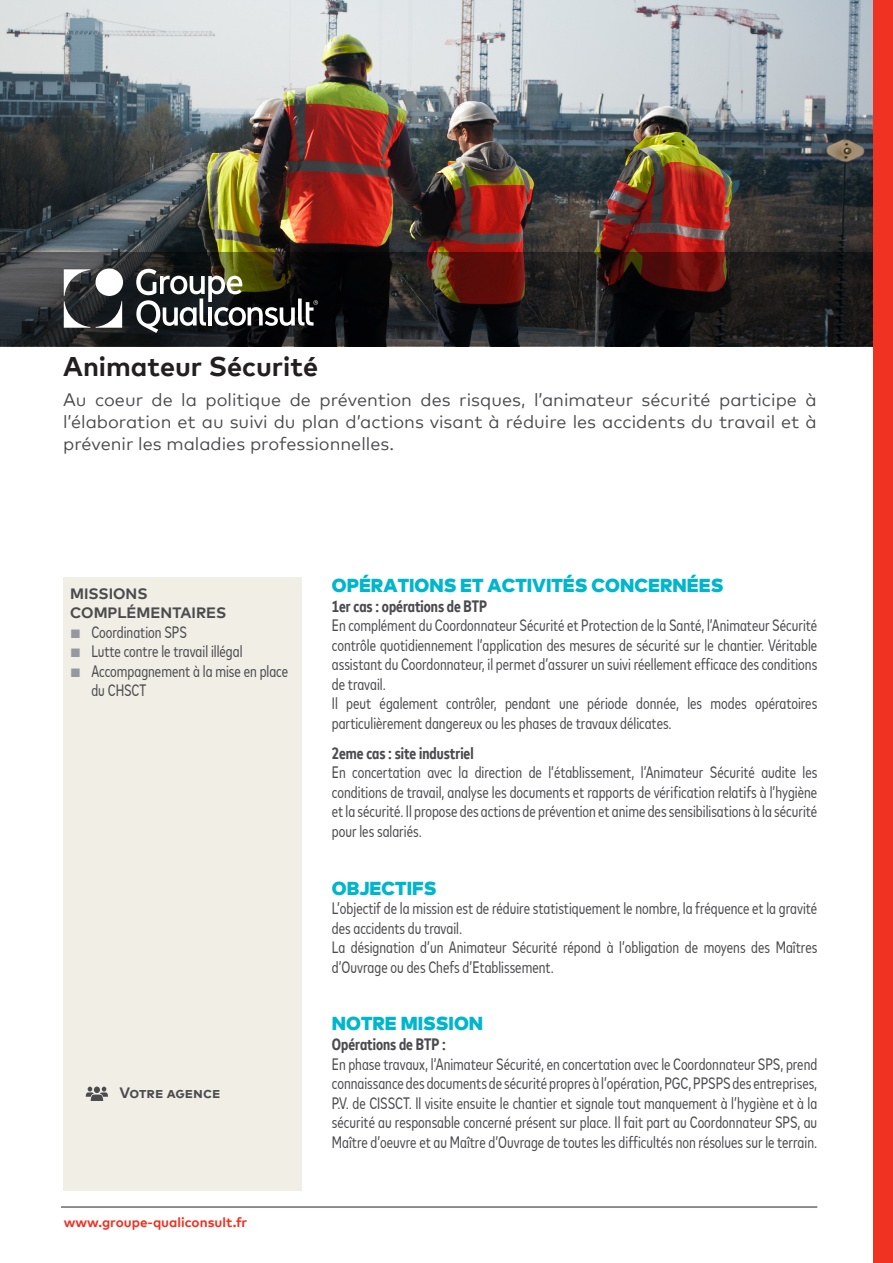
<style>
.page{position:relative;width:893px;height:1263px;background:#fff}
.page>*{position:absolute;margin:0;border:0;box-sizing:border-box;transform-origin:0 0}
.Chapo_bold{font:700 27px "Mark Offc Pro";color:#231f20}
.t1{font:900 18.75px "Mark Offc Pro";color:#00b6cc}
.t2{font:18px/21.6px "Mark Offc Pro";color:#4b4b4f;text-align:justify}
.t3{font:condensed 16.5px/19.5px "Mark Offc Pro";color:#4b4b4f}
.t4{font:700 condensed 16.5px "Mark Offc Pro";color:#4b4b4f}
.Titres_d_encart{font:700 15px/19.5px "Mark Offc Pro";color:#4b4b4f}
.Titres_d_encart-2{font:700 15px "Mark Sc Offc Pro";color:#4b4b4f}
.Site_web{font:700 13.5px "Mark Offc Pro";color:#ef3222}
.s1{font-family:"Mark Sc Offc Pro";font-weight:700;font-stretch:normal;font-size:12px;color:#9598a0}
</style>
<div class="page">
<hr style="left:61px;top:1206px;width:756px;height:1px;background:#231f20">
<img style="left:0;top:0;width:873px;height:253px">
<svg style="left:0;top:253px;width:873px;height:93px;background:#251c1b"></svg>
<div style="left:873px;top:0;width:20px;height:1263px;background:#ef3222"></div>
<div style="left:96px;top:268px;width:27px;height:28px;background:#fff;border-radius:50%"></div>
<svg style="left:64px;top:269px;width:26px;height:59px"></svg>
<svg style="left:96px;top:301px;width:26px;height:27px"></svg>
<svg style="left:136px;top:269px;width:182px;height:64px"></svg>
<div style="left:64px;top:577px;width:238px;height:614px;background:#f1eee6"></div>
<svg style="left:86px;top:1087px;width:22px;height:14px"></svg>
<p class="Chapo_bold" style="left:63px;top:346px;width:256px">Animateur Sécurité</p>
<p class="t2" style="left:63px;top:388px;width:755px">Au coeur de la politique de prévention des risques, l’animateur sécurité participe à l’élaboration et au suivi du plan d’actions visant à réduire les accidents du travail et à prévenir les maladies professionnelles.</p>
<p class="Titres_d_encart" style="left:70px;top:582px;width:158px">MISSIONS<br>COMPLÉMENTAIRES</p>
<p class="t3" style="left:70px;top:621px;width:118px"><span class="s1">■</span> Coordination SPS</p>
<p class="t3" style="left:70px;top:640px;width:174px"><span class="s1">■</span> Lutte contre le travail illégal</p>
<p class="t3" style="left:91px;top:660px;width:198px;text-indent:-21px"><span class="s1">■</span> Accompagnement à la mise en place du CHSCT</p>
<p class="Titres_d_encart-2" style="left:120px;top:1082px;width:102px">Votre agence</p>
<p class="Site_web" style="left:64px;top:1212px;width:185px">www.groupe-qualiconsult.fr</p>
<p class="t1" style="left:332px;top:571px;width:393px">OPÉRATIONS ET ACTIVITÉS CONCERNÉES</p>
<p class="t4" style="left:332px;top:593px;width:157px">1er cas : opérations de BTP</p>
<p class="t3" style="left:332px;top:614px;width:487px;text-align:justify">En complément du Coordonnateur Sécurité et Protection de la Santé, l’Animateur Sécurité contrôle quotidiennement l’application des mesures de sécurité sur le chantier. Véritable assistant du Coordonnateur, il permet d’assurer un suivi réellement efficace des conditions de travail.</p>
<p class="t3" style="left:332px;top:692px;width:487px">Il peut également contrôler, pendant une période donnée, les modes opératoires particulièrement dangereux ou les phases de travaux délicates.</p>
<p class="t4" style="left:332px;top:741px;width:143px">2eme cas : site industriel</p>
<p class="t3" style="left:332px;top:762px;width:487px;text-align:justify">En concertation avec la direction de l’établissement, l’Animateur Sécurité audite les conditions de travail, analyse les documents et rapports de vérification relatifs à l’hygiène et la sécurité. Il propose des actions de prévention et anime des sensibilisations à la sécurité pour les salariés.</p>
<p class="t1" style="left:332px;top:873px;width:106px">OBJECTIFS</p>
<p class="t3" style="left:332px;top:897px;width:487px">L’objectif de la mission est de réduire statistiquement le nombre, la fréquence et la gravité des accidents du travail.</p>
<p class="t3" style="left:332px;top:936px;width:487px">La désignation d’un Animateur Sécurité répond à l’obligation de moyens des Maîtres d’Ouvrage ou des Chefs d’Etablissement.</p>
<p class="t1" style="left:332px;top:1009px;width:153px">NOTRE MISSION</p>
<p class="t4" style="left:332px;top:1032px;width:115px">Opérations de BTP :</p>
<p class="t3" style="left:332px;top:1053px;width:487px;text-align:justify">En phase travaux, l’Animateur Sécurité, en concertation avec le Coordonnateur SPS, prend connaissance des documents de sécurité propres à l’opération, PGC, PPSPS des entreprises, P.V. de CISSCT. Il visite ensuite le chantier et signale tout manquement à l’hygiène et à la sécurité au responsable concerné présent sur place. Il fait part au Coordonnateur SPS, au Maître d’oeuvre et au Maître d’Ouvrage de toutes les difficultés non résolues sur le terrain.</p>
</div>
